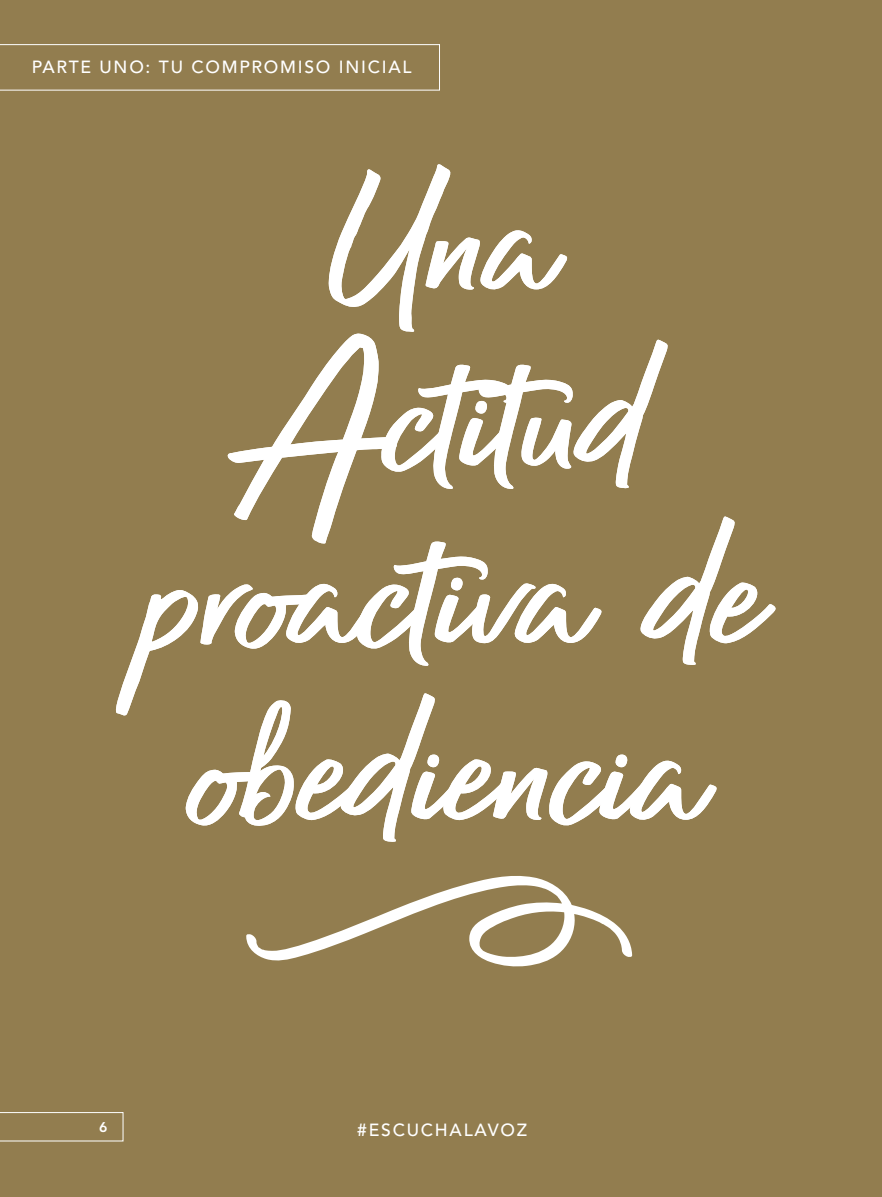
<style>
.page{position:relative;width:882px;height:1197px;background:#927d4f}
.page>*{position:absolute;margin:0;border:0;box-sizing:border-box;transform-origin:0 0}
.t1{font:210px/176.8px "Radiant Beauty";color:#fff;text-align:center;scale:1.1 1}
.t2{font:500 17.5px "Avenir LT Std";letter-spacing:.1em;color:#fff}
.t3{font:800 14px "Avenir LT Std";color:#fff}
.s1{font-size:259px}
</style>
<div class="page">
<svg style="left:246px;top:876px;width:386px;height:91px"></svg>
<svg style="left:0;top:44px;width:440px;height:47px"></svg>
<svg style="left:0;top:1112px;width:123px;height:29px"></svg>
<p class="t2" style="left:32px;top:57px;width:381px">PARTE UNO: TU COMPROMISO INICIAL</p>
<h1 class="t1" style="left:131px;top:151px;width:565px">Una<br><span class="s1">A</span>ctitud proactiva de obediencia</h1>
<p class="t3" style="left:99px;top:1119px;width:10px">6</p>
<p class="t2" style="left:357px;top:1120px;width:171px">#ESCUCHALAVOZ</p>
</div>
